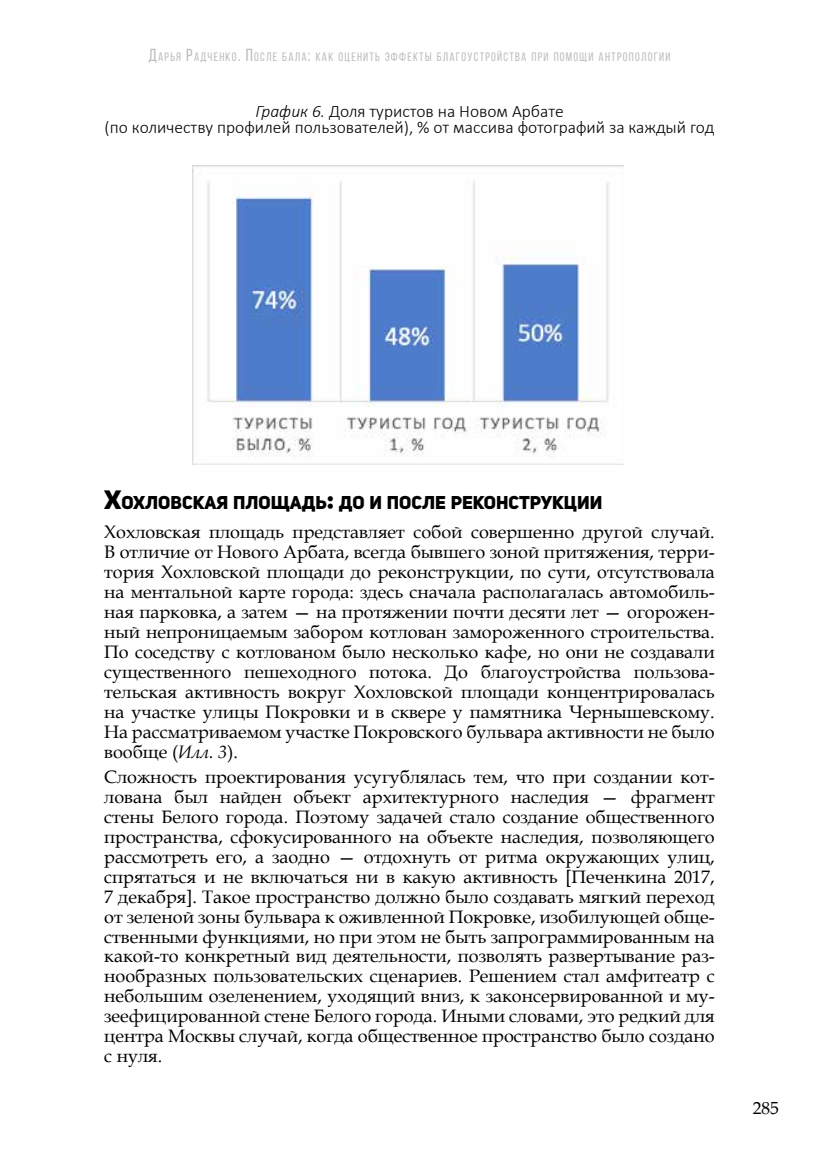
<style>
.page{position:relative;width:819px;height:1166px;background:#fff}
.page>*{position:absolute;margin:0;border:0;box-sizing:border-box;transform-origin:0 0}
.t1{font:18.38px "Uni Sans Heavy Caps";color:#000}
.t2{font:18.03px/19.9px "Book Antiqua";color:#000;text-align:justify}
.t3{font:300 17.5px/15.8px "Calibri";color:#000;text-align:center}
.t4{font:17.5px "Book Antiqua";color:#000}
.t5{font:12.25px "Bebas Neue";letter-spacing:.1em;color:#bcbec0}
.s1{font-size:17.5px}
.s2{font-style:italic}
.s3{font-size:26.25px}
</style>
<div class="page">
<img style="left:192px;top:166px;width:431px;height:299px">
<p class="t5" style="left:148px;top:50px;width:523px"><span class="s1">Д</span>арья <span class="s1">Р</span>адченко<span class="s1">. П</span>осле бала<span class="s1">:</span> как оценить эффекты благоустройства при помощи антропологии</p>
<p class="t3" style="left:105px;top:103px;width:611px"><span class="s2">График 6.</span> Доля туристов на Новом Арбате<br>(по количеству профилей пользователей), % от массива фотографий за каждый год</p>
<p class="t1" style="left:104px;top:490px;width:499px"><span class="s3">Х</span>охловская площадь<span class="s3">:</span> до и после реконструкции</p>
<p class="t2" style="left:104px;top:522px;width:612px">Хохловская площадь представляет собой совершенно другой случай.<br>В отличие от Нового Арбата, всегда бывшего зоной притяжения, терри&shy;тория Хохловской площади до реконструкции, по сути, отсутствовала на ментальной карте города: здесь сначала располагалась автомобиль&shy;ная парковка, а затем — на протяжении почти десяти лет — огорожен&shy;ный непроницаемым забором котлован замороженного строительства.<br>По соседству с котлованом было несколько кафе, но они не создавали существенного пешеходного потока. До благоустройства пользова&shy;тельская активность вокруг Хохловской площади концентрировалась на участке улицы Покровки и в сквере у памятника Чернышевскому.<br>На рассматриваемом участке Покровского бульвара активности не было вообще (<span class="s2">Илл. 3</span>).</p>
<p class="t2" style="left:104px;top:766px;width:612px">Сложность проектирования усугублялась тем, что при создании кот&shy;лована был найден объект архитектурного наследия — фрагмент стены Белого города. Поэтому задачей стало создание общественного пространства, сфокусированного на объекте наследия, позволяющего рассмотреть его, а заодно — отдохнуть от ритма окружающих улиц, спрятаться и не включаться ни в какую активность [Печенкина 2017, 7 декабря]. Такое пространство должно было создавать мягкий переход от зеленой зоны бульвара к оживленной Покровке, изобилующей обще&shy;ственными функциями, но при этом не быть запрограммированным на какой-то конкретный вид деятельности, позволять развертывание раз&shy;нообразных пользовательских сценариев. Решением стал амфитеатр с небольшим озеленением, уходящий вниз, к законсервированной и му&shy;зеефицированной стене Белого города. Иными словами, это редкий для центра Москвы случай, когда общественное пространство было создано с нуля.</p>
<p class="t4" style="left:752px;top:1096px;width:28px">285</p>
</div>
